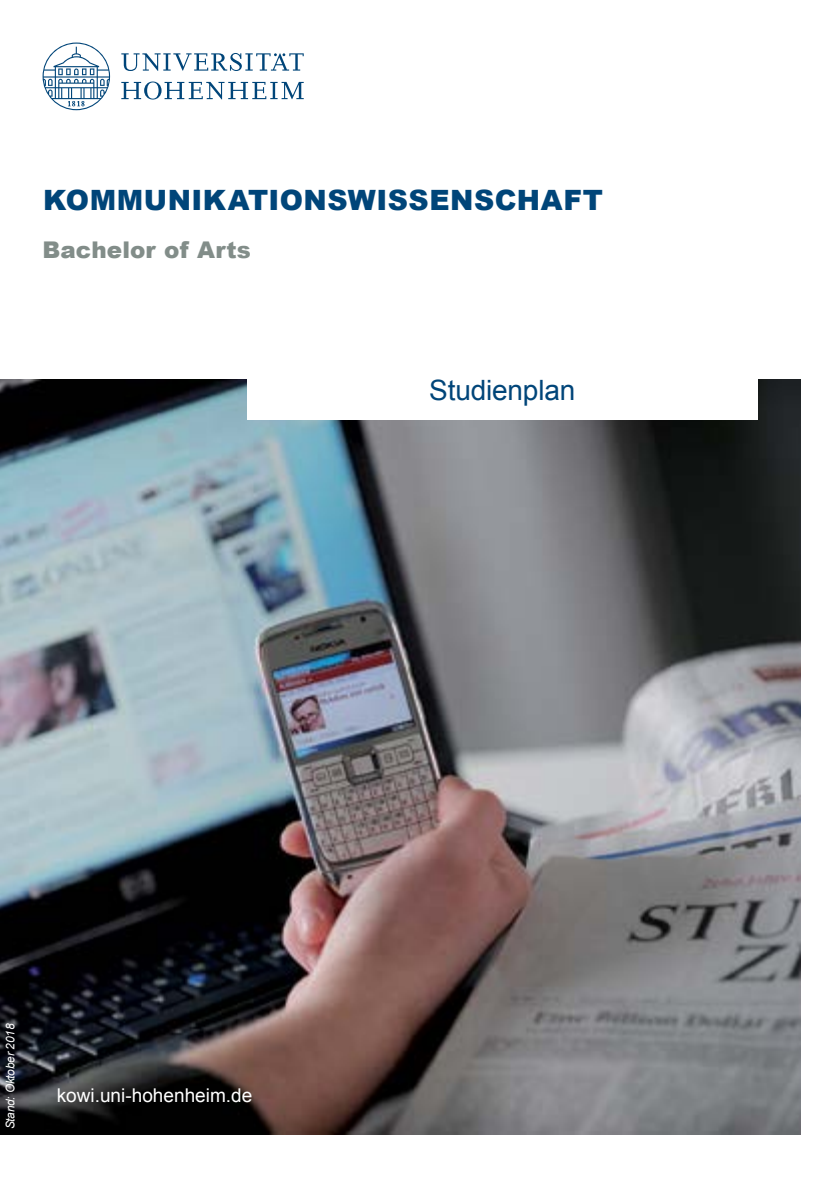
<style>
.page{position:relative;width:840px;height:1191px;background:#fff}
.page>*{position:absolute;margin:0;border:0;box-sizing:border-box;transform-origin:0 0}
.t1{font:900 28px "Arial";letter-spacing:.015em;color:#004579}
.Lauftext{font:28px "Arial";letter-spacing:-.005em;color:#004579}
.t2{font:900 23px "Arial";letter-spacing:.005em;color:#828d89}
.t3{font:19px "Arial";color:#fff}
.Lauftext-2{font:italic 12px "Arial";letter-spacing:-.02em;color:#fff}
</style>
<div class="page">
<img style="left:0;top:380px;width:799px;height:754px">
<div style="left:247px;top:370px;width:510px;height:50px;background:#fff"></div>
<svg style="left:43px;top:43px;width:260px;height:67px"></svg>
<p class="t1" style="left:43px;top:180px;width:561px">KOMMUNIKATIONSWISSENSCHAFT</p>
<p class="t2" style="left:43px;top:233px;width:210px">Bachelor of Arts</p>
<p class="Lauftext" style="left:429px;top:371px;width:147px">Studienplan</p>
<p class="Lauftext-2" style="left:2px;top:1129px;width:107px;rotate:-90deg">Stand: Oktober 2018</p>
<p class="t3" style="left:57px;top:1081px;width:197px">kowi.uni-hohenheim.de</p>
</div>
